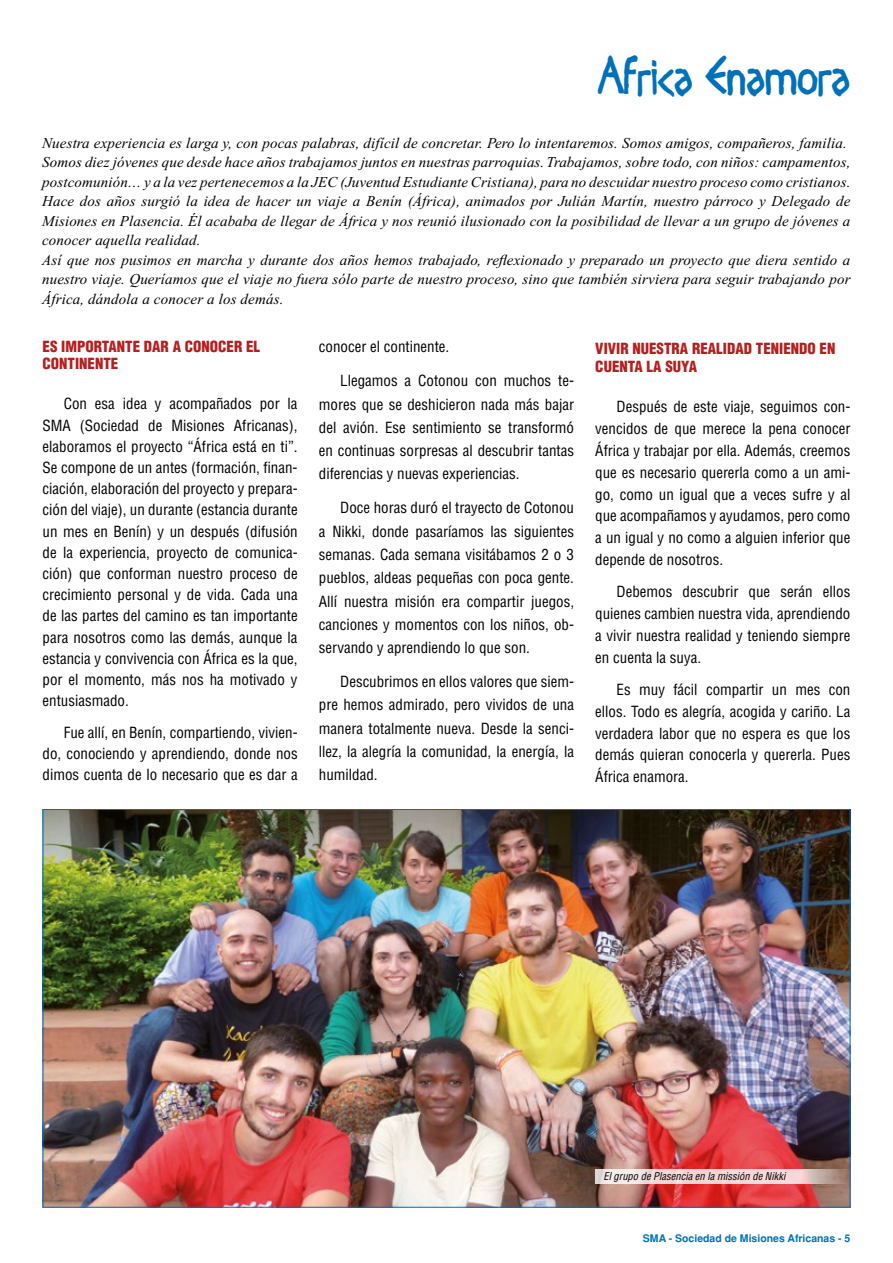
<style>
.page{position:relative;width:893px;height:1263px;background:#fff}
.page>*{position:absolute;margin:0;border:0;box-sizing:border-box;transform-origin:0 0}
.t1{font:48px "Diogenes";letter-spacing:-.01em;color:#0070b9;scale:.84 1}
.t2{font:condensed 15px/21.1px "Helvetica";color:#000;text-align:justify}
.t3{font:italic 15px/19.5px "Times New Roman";letter-spacing:.01em;color:#000}
.t4{font:900 condensed 15px/16.6px "Helvetica";color:#b51f1f}
.t5{font:italic condensed 10.5px "Helvetica";color:#000}
.t6{font:700 10.5px "Helvetica";color:#0070b9}
</style>
<div class="page">
<img style="left:45px;top:811px;width:803px;height:395px">
<svg style="left:595px;top:1169px;width:256px;height:15px;background:#eacfcd"></svg>
<h1 class="t1" style="left:598px;top:49px;width:302px">Africa Enamora</h1>
<p class="t3" style="left:42px;top:133px;width:810px">Nuestra experiencia es larga y, con pocas palabras, difícil de concretar. Pero lo intentaremos. Somos amigos, compañeros, familia.<br>Somos diez jóvenes que desde hace años trabajamos juntos en nuestras parroquias. Trabajamos, sobre todo, con niños: campamentos, postcomunión… y a la vez pertenecemos a la JEC (Juventud Estudiante Cristiana), para no descuidar nuestro proceso como cristianos.<br>Hace dos años surgió la idea de hacer un viaje a Benín (África), animados por Julián Martín, nuestro párroco y Delegado de Misiones en Plasencia. Él acababa de llegar de África y nos reunió ilusionado con la posibilidad de llevar a un grupo de jóvenes a conocer aquella realidad.<br>Así que nos pusimos en marcha y durante dos años hemos trabajado, reflexionado y preparado un proyecto que diera sentido a nuestro viaje. Queríamos que el viaje no fuera sólo parte de nuestro proceso, sino que también sirviera para seguir trabajando por África, dándola a conocer a los demás.</p>
<p class="t4" style="left:43px;top:338px;width:219px">ES IMPORTANTE DAR A CONOCER EL<br>CONTINENTE</p>
<p class="t2" style="left:43px;top:393px;width:257px;text-indent:21px">Con esa idea y acompañados por la SMA (Sociedad de Misiones Africanas), elaboramos el proyecto “África está en ti”.<br>Se compone de un antes (formación, finan&shy;ciación, elaboración del proyecto y prepara&shy;ción del viaje), un durante (estancia durante un mes en Benín) y un después (difusión de la experiencia, proyecto de comunica&shy;ción) que conforman nuestro proceso de crecimiento personal y de vida. Cada una de las partes del camino es tan importante para nosotros como las demás, aunque la estancia y convivencia con África es la que, por el momento, más nos ha motivado y entusiasmado.</p>
<p class="t2" style="left:43px;top:722px;width:257px;text-indent:21px">Fue allí, en Benín, compartiendo, vivien&shy;do, conociendo y aprendiendo, donde nos dimos cuenta de lo necesario que es dar a</p>
<p class="t2" style="left:319px;top:336px;width:132px">conocer el continente.</p>
<p class="t2" style="left:319px;top:369px;width:257px;line-height:23.2px;text-indent:21px">Llegamos a Cotonou con muchos te&shy;mores que se deshicieron nada más bajar del avión. Ese sentimiento se transformó en continuas sorpresas al descubrir tantas diferencias y nuevas experiencias.</p>
<p class="t2" style="left:319px;top:496px;width:257px;line-height:23.2px;text-indent:21px">Doce horas duró el trayecto de Cotonou a Nikki, donde pasaríamos las siguientes semanas. Cada semana visitábamos 2 o 3 pueblos, aldeas pequeñas con poca gente.<br>Allí nuestra misión era compartir juegos, canciones y momentos con los niños, ob&shy;servando y aprendiendo lo que son.</p>
<p class="t2" style="left:319px;top:670px;width:257px;line-height:23.2px;text-indent:21px">Descubrimos en ellos valores que siem&shy;pre hemos admirado, pero vividos de una manera totalmente nueva. Desde la senci&shy;llez, la alegría la comunidad, la energía, la humildad.</p>
<p class="t4" style="left:595px;top:340px;width:242px;line-height:17.2px">VIVIR NUESTRA REALIDAD TENIENDO EN<br>CUENTA LA SUYA</p>
<p class="t2" style="left:595px;top:396px;width:257px;line-height:21.8px;text-indent:21px">Después de este viaje, seguimos con&shy;vencidos de que merece la pena conocer África y trabajar por ella. Además, creemos que es necesario quererla como a un ami&shy;go, como un igual que a veces sufre y al que acompañamos y ayudamos, pero como a un igual y no como a alguien inferior que depende de nosotros.</p>
<p class="t2" style="left:595px;top:581px;width:257px;line-height:21.8px;text-indent:21px">Debemos descubrir que serán ellos quienes cambien nuestra vida, aprendiendo a vivir nuestra realidad y teniendo siempre en cuenta la suya.</p>
<p class="t2" style="left:595px;top:678px;width:257px;line-height:21.8px;text-indent:21px">Es muy fácil compartir un mes con ellos. Todo es alegría, acogida y cariño. La verdadera labor que no espera es que los demás quieran conocerla y quererla. Pues África enamora.</p>
<p class="t5" style="left:603px;top:1170px;width:183px">El grupo de Plasencia en la missión de Nikki</p>
<p class="t6" style="left:643px;top:1232px;width:209px">SMA - Sociedad de Misiones Africanas - 5</p>
</div>
